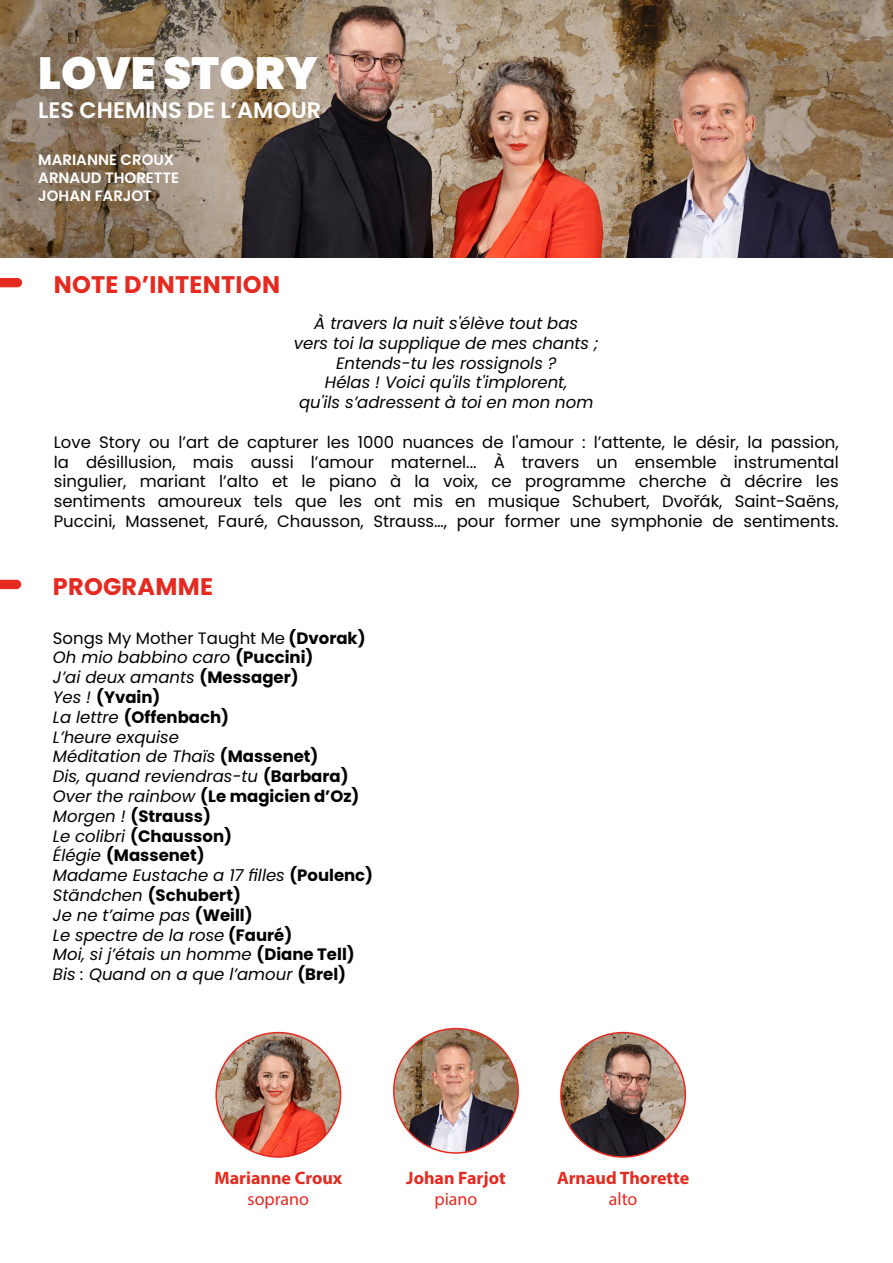
<style>
.page{position:relative;width:893px;height:1263px;background:#fff}
.page>*{position:absolute;margin:0;border:0;box-sizing:border-box;transform-origin:0 0}
.t1{font:900 45px "Poppins";color:#fff}
.t2{font:700 24px "Poppins";letter-spacing:.01em;color:#e52a21}
.t3{font:600 22.5px "Poppins";color:#fff}
.t4{font:700 18px "Myriad Pro";color:#e52a20}
.t5{font:18px "Myriad Pro";color:#e52a21}
.t6{font:18px "Myriad Pro";color:#e52a20}
.t7{font:italic 16.5px/19.8px "Poppins";color:#020203;text-align:center}
.t8{font:16.5px/19.8px "Poppins";color:#020203;text-align:justify}
.t9{font:600 15px/18px "Poppins";color:#fff}
.s1{font-style:normal}
.s2{font-weight:700;font-style:normal}
</style>
<div class="page">
<img style="left:0;top:0;width:68px;height:257px">
<img style="left:216px;top:1032px;width:125px;height:125px;border-radius:62px">
<div style="left:215px;top:1032px;width:126px;height:126px;border:2px solid #e52a20;border-radius:50%"></div>
<img style="left:394px;top:1028px;width:124px;height:125px;border-radius:62px">
<div style="left:393px;top:1028px;width:126px;height:126px;border:2px solid #e52a20;border-radius:50%"></div>
<img style="left:561px;top:1032px;width:124px;height:125px;border-radius:62px">
<div style="left:560px;top:1032px;width:126px;height:126px;border:2px solid #e52a20;border-radius:50%"></div>
<img style="left:68px;top:0;width:825px;height:257px">
<svg style="left:0;top:278px;width:22px;height:9px"></svg>
<svg style="left:0;top:580px;width:21px;height:9px"></svg>
<h1 class="t1" style="left:38px;top:47px;width:281px">LOVE STORY</h1>
<h3 class="t3" style="left:38px;top:97px;width:284px">LES CHEMINS DE L’AMOUR</h3>
<p class="t9" style="left:38px;top:151px;width:142px">MARIANNE CROUX<br>ARNAUD THORETTE<br>JOHAN FARJOT</p>
<h2 class="t2" style="left:54px;top:271px;width:228px">NOTE D’INTENTION</h2>
<p class="t7" style="left:294px;top:313px;width:306px">À travers la nuit s'élève tout bas<br>vers toi la supplique de mes chants ; Entends-tu les rossignols ?<br>Hélas ! Voici qu'ils t'implorent,<br>qu'ils s’adressent à toi en mon nom</p>
<p class="t8" style="left:54px;top:432px;width:786px">Love Story ou l’art de capturer les 1000 nuances de l'amour : l’attente, le désir, la passion, la désillusion, mais aussi l’amour maternel... À travers un ensemble instrumental singulier, mariant l’alto et le piano à la voix, ce programme cherche à décrire les sentiments amoureux tels que les ont mis en musique Schubert, Dvořák, Saint-Saëns, Puccini, Massenet, Fauré, Chausson, Strauss…, pour former une symphonie de sentiments.</p>
<h2 class="t2" style="left:53px;top:573px;width:162px">PROGRAMME</h2>
<p class="t7" style="left:53px;top:628px;width:322px;text-align:left"><span class="s1">Songs My Mother Taught Me</span> <span class="s2">(Dvorak)<br></span>Oh mio babbino caro <span class="s2">(Puccini)<br></span>J’ai deux amants <span class="s2">(Messager)<br></span>Yes ! <span class="s2">(Yvain)<br></span>La lettre <span class="s2">(Offenbach)<br></span>L’heure exquise<br>Méditation de Thaïs <span class="s2">(Massenet)<br></span>Dis, quand reviendras-tu <span class="s2">(Barbara)<br></span>Over the rainbow <span class="s2">(Le magicien d’Oz)<br></span>Morgen ! <span class="s2">(Strauss)<br></span>Le colibri <span class="s2">(Chausson)<br></span>Élégie <span class="s2">(Massenet)<br></span>Madame Eustache a 17 filles <span class="s2">(Poulenc)<br></span>Ständchen <span class="s2">(Schubert)<br></span>Je ne t’aime pas <span class="s2">(Weill)<br></span>Le spectre de la rose <span class="s2">(Fauré)<br></span>Moi, si j’étais un homme <span class="s2">(Diane Tell)<br></span>Bis : Quand on a que l’amour <span class="s2">(Brel)</span></p>
<p class="t4" style="left:214px;top:1166px;width:129px">Marianne Croux</p>
<p class="t5" style="left:248px;top:1187px;width:63px">soprano</p>
<p class="t4" style="left:406px;top:1166px;width:101px">Johan Farjot</p>
<p class="t5" style="left:434px;top:1187px;width:45px">piano</p>
<p class="t4" style="left:557px;top:1166px;width:134px">Arnaud Thorette</p>
<p class="t6" style="left:609px;top:1187px;width:30px">alto</p>
</div>
